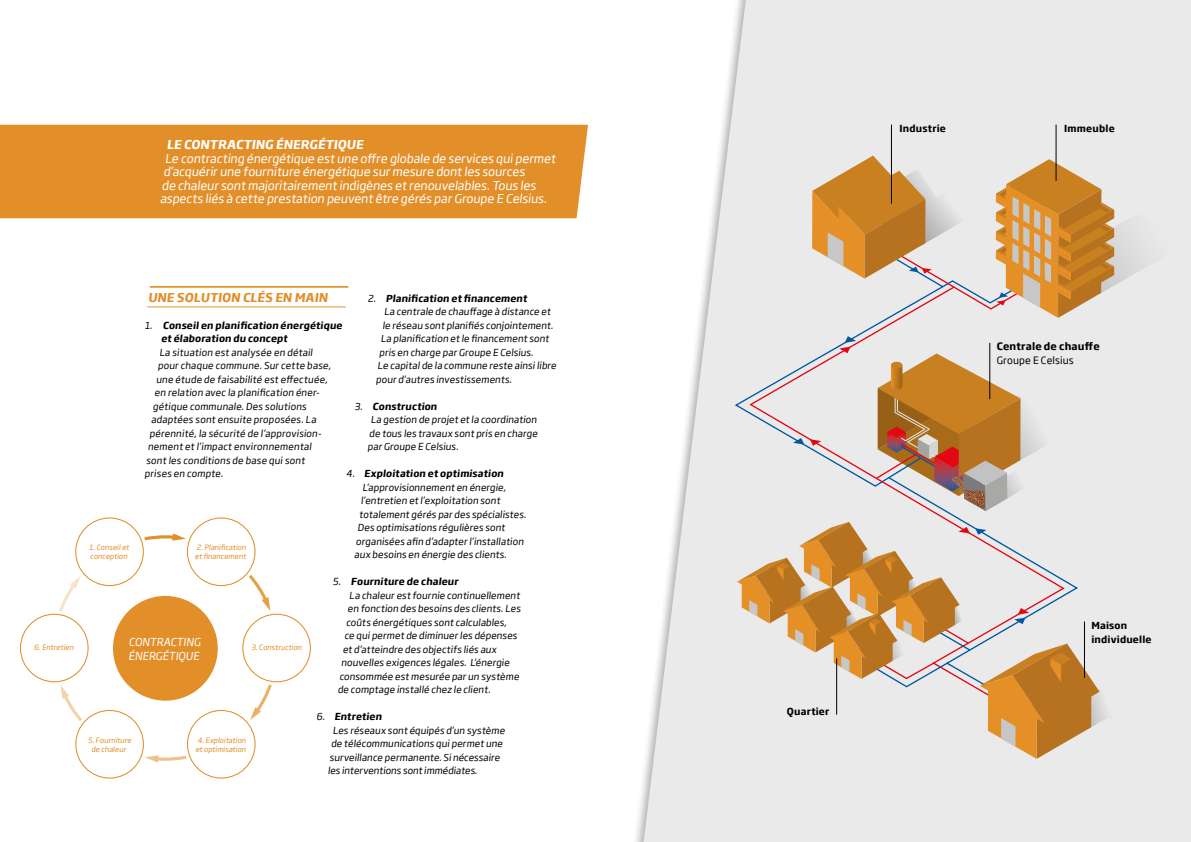
<style>
.page{position:relative;width:1191px;height:842px;background:#fff}
.page>*{position:absolute;margin:0;border:0;box-sizing:border-box;transform-origin:0 0}
.t1{font:12px/13.5px "Soho Gothic Pro";color:#fff}
.t2{font:700 12px "Soho Gothic Pro";color:#fff}
.t3{font:700 12px "Soho Gothic Pro";color:#e28f2a}
.t4{font:10.8px/13.9px "Soho Gothic Pro";color:#fff}
.t5{font:700 10px "Soho Gothic Pro";letter-spacing:.02em;color:#000}
.t6{font:10px "Soho Gothic Pro";letter-spacing:.015em;color:#000}
.t7{font:9.5px "Soho Gothic Pro";color:#000}
.t8{font:700 9.5px/13.5px "Soho Gothic Pro";letter-spacing:.02em;color:#000}
.t9{font:7.3px/8.7px "Soho Gothic Pro";color:#e28f2a}
.s1{font-weight:400}
</style>
<div class="page">
<svg style="left:641px;top:0;width:550px;height:842px;fill:#eaeaea"></svg>
<div style="left:733px;top:285px;width:141px;height:203px;background:#eaeaea"></div>
<div style="left:748px;top:285px;width:207px;height:195px;background:#eaeaea"></div>
<div style="left:887px;top:476px;width:192px;height:46px;background:#eaeaea"></div>
<svg style="left:812px;top:156px;width:375px;height:162px"></svg>
<svg style="left:737px;top:522px;width:388px;height:237px"></svg>
<svg style="left:877px;top:353px;width:185px;height:158px"></svg>
<hr style="left:891px;top:125px;width:1px;height:79px;background:#000">
<hr style="left:1055px;top:125px;width:1px;height:56px;background:#000">
<hr style="left:989px;top:343px;width:1px;height:56px;background:#000">
<hr style="left:1084px;top:621px;width:1px;height:57px;background:#000">
<hr style="left:836px;top:658px;width:1px;height:57px;background:#000">
<div style="left:0;top:125px;width:588px;height:93px;background:#e28f2a"></div>
<hr style="left:150px;top:286px;width:198px;height:2px;background:#e28f2a">
<hr style="left:147px;top:307px;width:199px;height:1px;background:#e28f2a">
<div style="left:75px;top:517px;width:69px;height:69px;border:1px solid #e28f2a;border-radius:50%"></div>
<div style="left:187px;top:517px;width:68px;height:69px;border:1px solid #e28f2a;border-radius:50%"></div>
<div style="left:75px;top:710px;width:69px;height:68px;border:1px solid #e28f2a;border-radius:50%"></div>
<div style="left:187px;top:710px;width:69px;height:68px;border:1px solid #e28f2a;border-radius:50%"></div>
<div style="left:242px;top:614px;width:69px;height:68px;border:1px solid #e28f2a;border-radius:50%"></div>
<div style="left:20px;top:614px;width:69px;height:68px;border:1px solid #e28f2a;border-radius:50%"></div>
<svg style="left:141px;top:533px;width:45px;height:9px"></svg>
<svg style="left:249px;top:575px;width:21px;height:36px"></svg>
<svg style="left:250px;top:684px;width:22px;height:36px"></svg>
<svg style="left:145px;top:755px;width:41px;height:8px"></svg>
<svg style="left:61px;top:686px;width:21px;height:35px"></svg>
<svg style="left:59px;top:576px;width:22px;height:36px"></svg>
<div style="left:113px;top:596px;width:105px;height:105px;background:#e28f2a;border-radius:50%"></div>
<p class="t2" style="left:167px;top:135px;width:200px">LE CONTRACTING ÉNERGÉTIQUE</p>
<p class="t1" style="left:160px;top:151px;width:399px;text-indent:5px">Le contracting énergétique est une offre globale de services quipermet d’acquérir une fourniture énergétique sur mesure dont les sources<br>de chaleur sont majoritairement indigènes et renouvelables.Tous les aspects liés à cette prestation peuvent être gérés par Groupe E Celsius.</p>
<p class="t3" style="left:148px;top:288px;width:183px">UNE SOLUTION CLÉS EN MAIN</p>
<p class="t8" style="left:161px;top:318px;width:184px;text-indent:-16px"><span class="s1">1.</span> Conseilen planification énergétique et élaboration du concept</p>
<p class="t7" style="left:159px;top:345px;width:156px">La situation est analysée en détail</p>
<p class="t7" style="left:158px;top:358px;width:177px">pour chaque commune.Sur cette base,</p>
<p class="t7" style="left:156px;top:372px;width:175px">une étude de faisabilité est effectuée,</p>
<p class="t7" style="left:154px;top:385px;width:168px">en relation avec la planification éner-</p>
<p class="t7" style="left:153px;top:399px;width:157px">gétique communale.Des solutions</p>
<p class="t7" style="left:151px;top:412px;width:168px">adaptées sont ensuite proposées.La</p>
<p class="t7" style="left:149px;top:426px;width:175px">pérennité,la sécurité de l’approvision-</p>
<p class="t7" style="left:148px;top:439px;width:167px">nement et l’impact environnemental</p>
<p class="t7" style="left:146px;top:453px;width:162px">sont les conditions de base quisont</p>
<p class="t7" style="left:144px;top:466px;width:82px">prises en compte.</p>
<p class="t8" style="left:368px;top:291px;width:162px"><span class="s1">2.</span> Planification et financement</p>
<p class="t7" style="left:384px;top:304px;width:170px">La centrale de chauffage à distance et</p>
<p class="t7" style="left:382px;top:318px;width:174px">le réseau sont planifiés conjointement.</p>
<p class="t7" style="left:381px;top:331px;width:171px">La planification et le financement sont</p>
<p class="t7" style="left:379px;top:345px;width:157px">pris en charge par Groupe E Celsius.</p>
<p class="t7" style="left:377px;top:358px;width:182px">Le capitalde la commune reste ainsilibre</p>
<p class="t7" style="left:376px;top:372px;width:139px">pour d’autres investissements.</p>
<p class="t8" style="left:354px;top:399px;width:86px"><span class="s1">3.</span> Construction</p>
<p class="t7" style="left:371px;top:412px;width:169px">La gestion de projet et la coordination</p>
<p class="t7" style="left:369px;top:426px;width:171px">de tous les travaux sont pris en charge</p>
<p class="t7" style="left:367px;top:439px;width:94px">par Groupe E Celsius.</p>
<p class="t8" style="left:346px;top:466px;width:161px"><span class="s1">4.</span> Exploitation et optimisation</p>
<p class="t7" style="left:362px;top:480px;width:147px">L’approvisionnement en énergie,</p>
<p class="t7" style="left:361px;top:493px;width:142px">l’entretien et l’exploitation sont</p>
<p class="t7" style="left:359px;top:507px;width:170px">totalement gérés par des spécialistes.</p>
<p class="t7" style="left:357px;top:520px;width:151px">Des optimisations régulières sont</p>
<p class="t7" style="left:356px;top:534px;width:171px">organisées afin d’adapter l’installation</p>
<p class="t7" style="left:354px;top:547px;width:156px">aux besoins en énergie des clients.</p>
<p class="t8" style="left:333px;top:574px;width:128px"><span class="s1">5.</span> Fourniture de chaleur</p>
<p class="t7" style="left:349px;top:588px;width:174px">La chaleur est fournie continuellement</p>
<p class="t7" style="left:348px;top:601px;width:176px">en fonction des besoins des clients.Les</p>
<p class="t7" style="left:346px;top:615px;width:164px">coûts énergétiques sont calculables,</p>
<p class="t7" style="left:344px;top:628px;width:176px">ce quipermet de diminuer les dépenses</p>
<p class="t7" style="left:343px;top:642px;width:157px">et d’atteindre des objectifs liés aux</p>
<p class="t7" style="left:341px;top:655px;width:172px">nouvelles exigences légales. L’énergie</p>
<p class="t7" style="left:339px;top:669px;width:183px">consommée est mesurée par un système</p>
<p class="t7" style="left:338px;top:682px;width:156px">de comptage installé chez le client.</p>
<p class="t8" style="left:316px;top:709px;width:69px"><span class="s1">6.</span> Entretien</p>
<p class="t7" style="left:333px;top:723px;width:175px">Les réseaux sont équipés d’un système</p>
<p class="t7" style="left:331px;top:736px;width:175px">de télécommunications quipermet une</p>
<p class="t7" style="left:329px;top:750px;width:174px">surveillance permanente.Sinécessaire</p>
<p class="t7" style="left:328px;top:763px;width:153px">les interventions sont immédiates.</p>
<p class="t9" style="left:89px;top:543px;width:43px">1.Conseilet conception</p>
<p class="t9" style="left:195px;top:543px;width:54px">2.Planification et financement</p>
<p class="t4" style="left:128px;top:635px;width:75px">CONTRACTING<br>ÉNERGÉTIQUE</p>
<p class="t9" style="left:34px;top:643px;width:42px">6.Entretien</p>
<p class="t9" style="left:251px;top:643px;width:53px">3.Construction</p>
<p class="t9" style="left:88px;top:736px;width:46px;text-align:center">5.Fourniture de chaleur</p>
<p class="t9" style="left:195px;top:736px;width:53px">4.Exploitation et optimisation</p>
<p class="t8" style="left:899px;top:121px;width:48px">Industrie</p>
<p class="t8" style="left:1064px;top:121px;width:52px">Immeuble</p>
<p class="t5" style="left:996px;top:339px;width:105px">Centrale de chauffe</p>
<p class="t6" style="left:996px;top:352px;width:79px">Groupe E Celsius</p>
<p class="t8" style="left:787px;top:704px;width:44px">Quartier</p>
<p class="t8" style="left:1091px;top:618px;width:62px">Maison individuelle</p>
</div>
